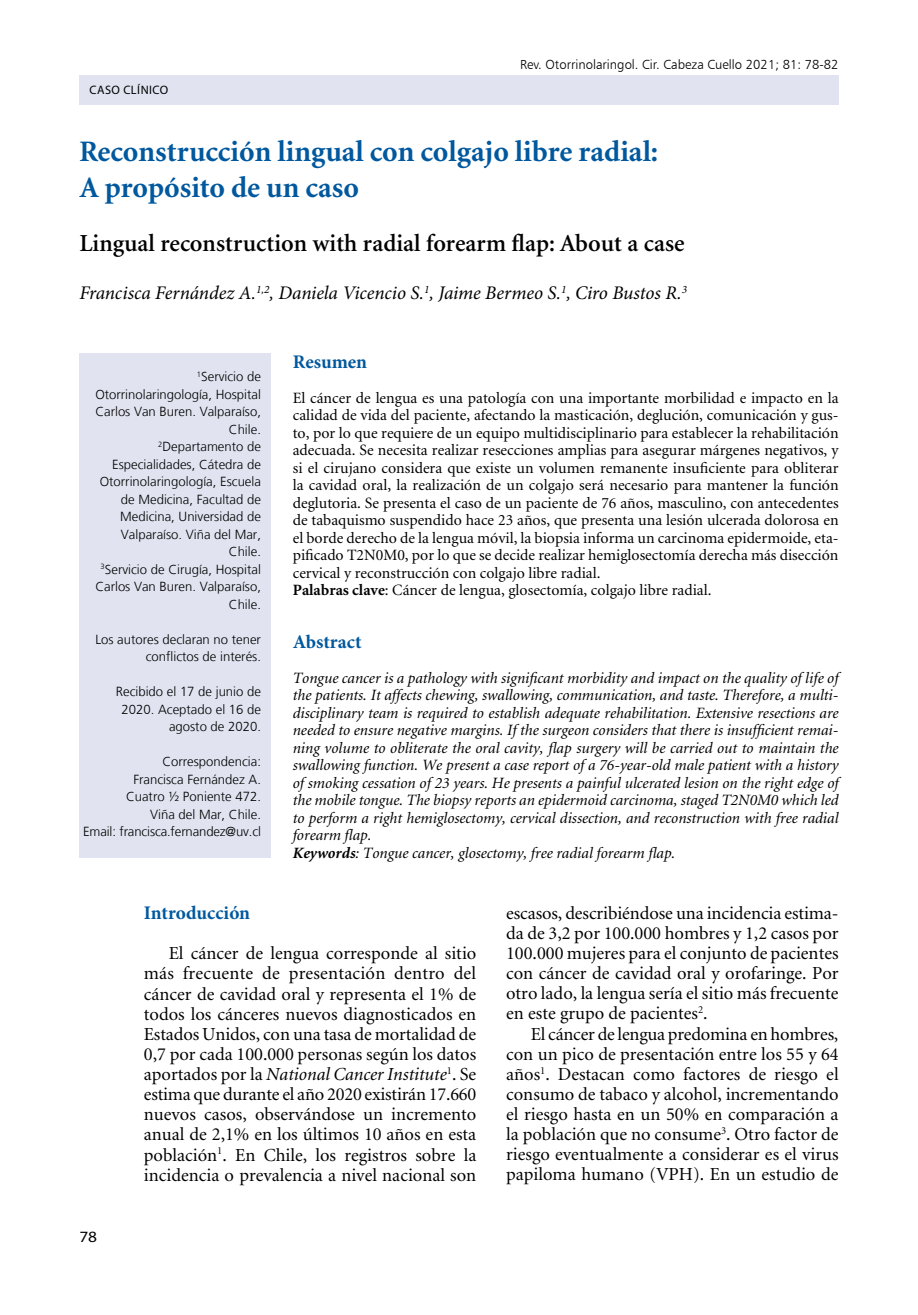
<style>
.page{position:relative;width:918px;height:1315px;background:#fff}
.page>*{position:absolute;margin:0;border:0;box-sizing:border-box;transform-origin:0 0}
.t1{font:700 29.75px/35.7px "Minion";color:#00589e}
.t2{font:600 24.5px "Minion";color:#000}
.t3{font:italic 19.25px "Minion Pro";letter-spacing:-.005em;color:#000}
.t4{font:700 19.25px "Minion Pro";color:#00589e}
.t5{font:18.38px/20.1px "Minion";color:#000;text-align:justify}
.t6{font:15.75px/17.5px "Minion";color:#000}
.t7{font:italic 15.75px/17.5px "Minion";color:#000}
.t8{font:15.75px "Myriad Pro";color:#000;scale:1.1 1}
.t9{font:300 13.12px/17.5px "Frutiger LT";color:#000;text-align:right}
.t10{font:13.12px "Humanist 777 BT Light B";color:#000}
.t11{font:12.25px "Myriad Pro";color:#000}
.s1{font-weight:700}
.s2{font-style:italic}
</style>
<div class="page">
<div style="left:79px;top:75px;width:759px;height:30px;background:#e1e4f0"></div>
<div style="left:79px;top:354px;width:192px;height:504px;background:#e1e4f0"></div>
<p class="t11" style="left:89px;top:82px;width:17px">Caso</p>
<p class="t11" style="left:123px;top:82px;width:15px">Clínico</p>
<p class="t10" style="left:520px;top:56px;width:320px">Rev. Otorrinolaringol. Cir. Cabeza Cuello 2021; 81: 78-82</p>
<h1 class="t1" style="left:79px;top:135px;width:580px">Reconstrucción lingual con colgajo libre radial:<br>A propósito de un caso</h1>
<h2 class="t2" style="left:79px;top:231px;width:607px">Lingual reconstruction with radial forearm flap: About a case</h2>
<p class="t3" style="left:79px;top:280px;width:609px">Francisca Fernández A.<sup>1,2</sup>, Daniela Vicencio S.<sup>1</sup>, Jaime Bermeo S.<sup>1</sup>, Ciro Bustos R.<sup>3</sup></p>
<p class="t9" style="left:95px;top:368px;width:167px"><sup>1</sup>Servicio de<br>Otorrinolaringología, Hospital<br>Carlos Van Buren. Valparaíso,<br>Chile.<br><sup>2</sup>Departamento de<br>Especialidades, Cátedra de<br>Otorrinolaringología, Escuela de Medicina, Facultad de<br>Medicina, Universidad de<br>Valparaíso. Viña del Mar,<br>Chile.<br><sup>3</sup>Servicio de Cirugía, Hospital<br>Carlos Van Buren. Valparaíso,<br>Chile.</p>
<p class="t9" style="left:95px;top:630px;width:167px">Los autores declaran no tener conflictos de interés.</p>
<p class="t9" style="left:116px;top:683px;width:147px">Recibido el 17 de junio de<br>2020. Aceptado el 16 de agosto de 2020.</p>
<p class="t9" style="left:83px;top:753px;width:179px">Correspondencia:<br>Francisca Fernández A.<br>Cuatro ½ Poniente 472.<br>Viña del Mar, Chile.<br>Email: francisca.fernandez@uv.cl</p>
<p class="t4" style="left:293px;top:348px;width:76px">Resumen</p>
<p class="t6" style="left:293px;top:389px;width:547px">El cáncer de lengua es una patología con una importante morbilidad e impacto en la calidad de vida del paciente, afectando la masticación, deglución, comunicación y gus&shy;to, por lo que requiere de un equipo multidisciplinario para establecer la rehabilitación adecuada. Se necesita realizar resecciones amplias para asegurar márgenes negativos, y si el cirujano considera que existe un volumen remanente insuficiente para obliterar la cavidad oral, la realización de un colgajo será necesario para mantener la función deglutoria. Se presenta el caso de un paciente de 76 años, masculino, con antecedentes de tabaquismo suspendido hace 23 años, que presenta una lesión ulcerada dolorosa en el borde derecho de la lengua móvil, la biopsia informa un carcinoma epidermoide, eta&shy;pificado T2N0M0, por lo que se decide realizar hemiglosectomía derecha más disección cervical y reconstrucción con colgajo libre radial.<br><span class="s1">Palabras clave</span>: Cáncer de lengua, glosectomía, colgajo libre radial.</p>
<p class="t4" style="left:293px;top:628px;width:70px">Abstract</p>
<p class="t7" style="left:293px;top:669px;width:547px">Tongue cancer is a pathology with significant morbidity and impact on the quality of life of the patients. It affects chewing, swallowing, communication, and taste. Therefore, a multi&shy;disciplinary team is required to establish adequate rehabilitation. Extensive resections are needed to ensure negative margins. If the surgeon considers that there is insufficient remai&shy;ning volume to obliterate the oral cavity, flap surgery will be carried out to maintain the swallowing function. We present a case report of a 76-year-old male patient with a history of smoking cessation of 23 years. He presents a painful ulcerated lesion on the right edge of the mobile tongue. The biopsy reports an epidermoid carcinoma, staged T2N0M0 which led to perform a right hemiglosectomy, cervical dissection, and reconstruction with free radial forearm flap.<br><span class="s1">Keywords</span>: Tongue cancer, glosectomy, free radial forearm flap.</p>
<p class="t8" style="left:79px;top:1227px;width:18px">78</p>
<p class="t4" style="left:144px;top:899px;width:108px">Introducción</p>
<p class="t5" style="left:144px;top:944px;width:334px;text-indent:25px">El cáncer de lengua corresponde al sitio más frecuente de presentación dentro del cáncer de cavidad oral y representa el 1% de todos los cánceres nuevos diagnosticados en Estados Unidos, con una tasa de mortalidad de 0,7 por cada 100.000 personas según los datos aportados por la <span class="s2">National Cancer Institute</span><sup>1</sup>. Se estima que durante el año 2020 existirán 17.660 nuevos casos, observándose un incremento anual de 2,1% en los últimos 10 años en esta población<sup>1</sup>. En Chile, los registros sobre la incidencia o prevalencia a nivel nacional son</p>
<p class="t5" style="left:506px;top:903px;width:334px">escasos, describiéndose una incidencia estima&shy;da de 3,2 por 100.000 hombres y 1,2 casos por 100.000 mujeres para el conjunto de pacientes con cáncer de cavidad oral y orofaringe. Por otro lado, la lengua sería el sitio más frecuente en este grupo de pacientes<sup>2</sup>.</p>
<p class="t5" style="left:506px;top:1024px;width:334px;text-indent:25px">El cáncer de lengua predomina en hombres, con un pico de presentación entre los 55 y 64 años<sup>1</sup>. Destacan como factores de riesgo el consumo de tabaco y alcohol, incrementando el riesgo hasta en un 50% en comparación a la población que no consume<sup>3</sup>. Otro factor de riesgo eventualmente a considerar es el virus papiloma humano (VPH). En un estudio de</p>
</div>
